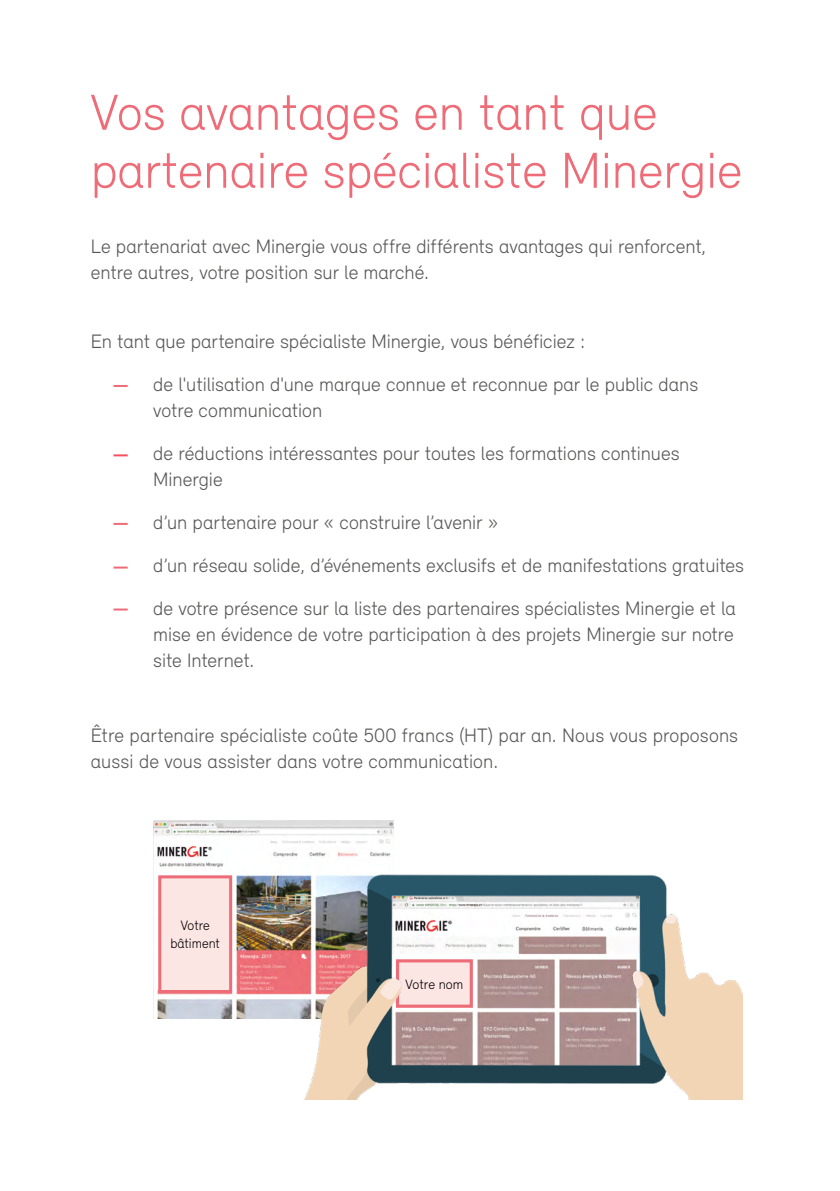
<style>
.page{position:relative;width:840px;height:1191px;background:#fff}
.page>*{position:absolute;margin:0;border:0;box-sizing:border-box;transform-origin:0 0}
.t1{font:300 52px/58px "Relevant";color:#ed6c77}
.t2{font:300 20px/43px "Relevant";color:#575756}
.t3{font:300 14px/18px "Relevant";color:#000;text-align:center}
</style>
<div class="page">
<img style="left:154px;top:820px;width:239px;height:198px">
<svg style="left:156px;top:872px;width:78px;height:117px"></svg>
<div style="left:160px;top:877px;width:70px;height:114px;background:#fce6e4"></div>
<div style="left:158px;top:875px;width:74px;height:118px;border:3px solid #ed6c77"></div>
<img style="left:298px;top:856px;width:444px;height:243px">
<svg style="left:113px;top:454px;width:15px;height:2px"></svg>
<svg style="left:113px;top:523px;width:15px;height:2px"></svg>
<svg style="left:113px;top:608px;width:15px;height:2px"></svg>
<svg style="left:113px;top:566px;width:15px;height:2px"></svg>
<svg style="left:113px;top:385px;width:15px;height:2px"></svg>
<h1 class="t1" style="left:91px;top:82px;width:652px">Vos avantages en tant que partenaire spécialiste Minergie</h1>
<p class="t2" style="left:91px;top:233px;width:616px;line-height:26px">Le partenariat avec Minergie vous offre différents avantages qui renforcent, entre autres, votre position sur le marché.</p>
<p class="t2" style="left:153px;top:320px;width:546px;text-indent:-62px">En tant que partenaire spécialiste Minergie, vous bénéficiez :<br>de l'utilisation d'une marque connue et reconnue par le public dans</p>
<p class="t2" style="left:153px;top:389px;width:527px">votre communication<br>de réductions intéressantes pour toutes les formations continues</p>
<p class="t2" style="left:153px;top:458px;width:592px">Minergie<br>d’un partenaire pour « construire l’avenir »<br>d’un réseau solide, d’événements exclusifs et de manifestations gratuites de votre présence sur la liste des partenaires spécialistes Minergie et la</p>
<p class="t2" style="left:153px;top:621px;width:582px;line-height:26px">mise en évidence de votre participation à des projets Minergie sur notre site Internet.</p>
<p class="t2" style="left:91px;top:722px;width:648px;line-height:26px">Être partenaire spécialiste coûte 500 francs (HT) par an. Nous vous proposons aussi de vous assister dans votre communication.</p>
<p class="t3" style="left:170px;top:916px;width:51px">Votre bâtiment</p>
<p class="t3" style="left:405px;top:974px;width:59px">Votre nom</p>
</div>
